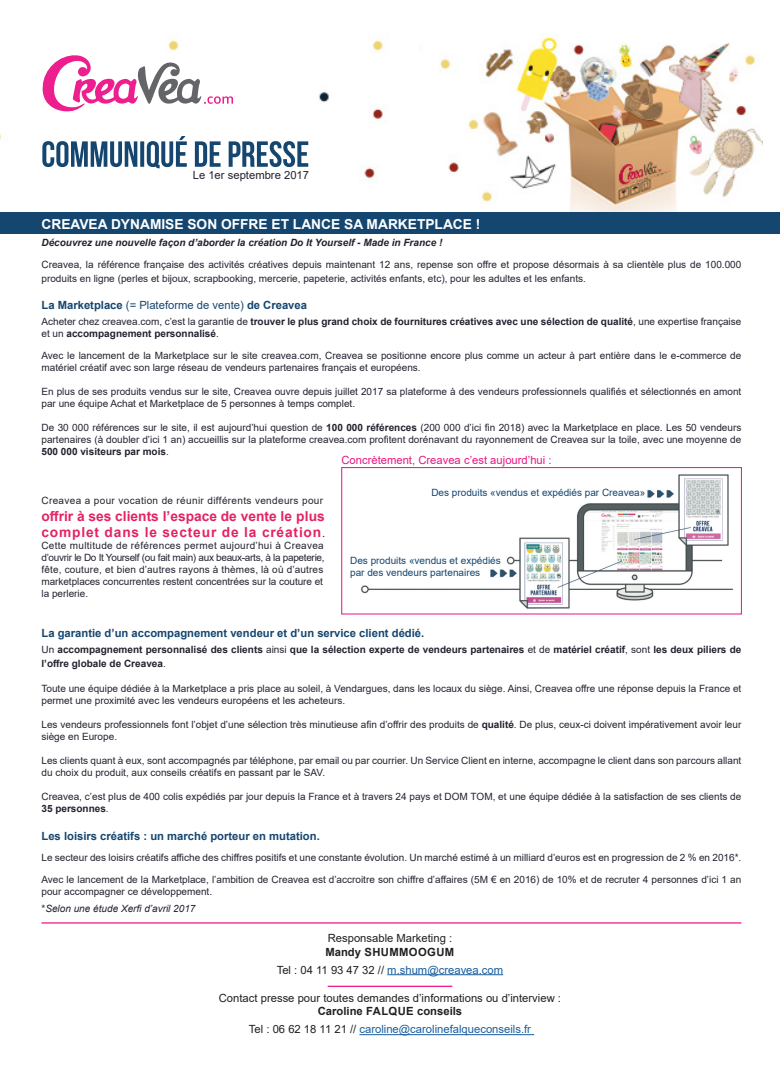
<style>
.page{position:relative;width:780px;height:1088px;background:#fff}
.page>*{position:absolute;margin:0;border:0;box-sizing:border-box;transform-origin:0 0}
.t1{font:700 13.75px "Arial";color:#fff}
.t2{font:700 13.75px "Arial";color:#e32363}
.t3{font:700 13.75px "Arial";letter-spacing:.06em;color:#e32363}
.t4{font:700 11.25px "Arial";color:#154670}
.t5{font:11.25px "Arial";color:#175d9e}
.t6{font:11.25px "Arial";color:#231f20}
.t7{font:11.25px "Arial";color:#e71781}
.t8{font:700 11.25px "Arial";color:#231f20}
.t9{font:11.25px "Arial";color:#222330}
.t10{font:700 11.25px "Arial";letter-spacing:.035em;color:#231f20}
.t11{font:10px/12px "Arial";color:#222330}
.t12{font:700 10px/12px "Arial";color:#222330}
.t13{font:10px "Arial";color:#154670}
.t14{font:italic 700 10px "Arial";color:#222330}
.t15{font:10px "Arial";letter-spacing:-.03em;color:#222330}
.t16{font:10px "Arial";letter-spacing:.03em;color:#222330}
.t17{font:10px "Arial";letter-spacing:.035em;color:#222330}
.t18{font:italic 10px "Arial";color:#222330}
.s1{font-weight:400}
.s2{font-weight:700}
.s3{font-weight:400;font-size:11.25px;color:#222330}
.s4{font-style:normal}
.s5{color:#231f20}
</style>
<div class="page">
<img style="left:0;top:36px;width:762px;height:175px">
<svg style="left:42px;top:136px;width:266px;height:32px"></svg>
<svg style="left:41px;top:55px;width:192px;height:57px"></svg>
<hr style="left:359px;top:1034px;width:175px;height:1px;background:#175d9e">
<hr style="left:41px;top:922px;width:700px;height:1px;background:#eb148b">
<hr style="left:327px;top:986px;width:125px;height:1px;background:#eb148b">
<hr style="left:387px;top:974px;width:116px;height:1px;background:#175d9e">
<div style="left:0;top:212px;width:780px;height:22px;background:#154670"></div>
<img style="left:361px;top:474px;width:371px;height:135px">
<div style="left:341px;top:467px;width:400px;height:147px;border:1px solid #ea128a"></div>
<p class="t9" style="left:193px;top:167px;width:118px">Le 1er septembre 2017</p>
<p class="t1" style="left:41px;top:214px;width:440px">CREAVEA DYNAMISE SON OFFRE ET LANCE SA MARKETPLACE !</p>
<p class="t14" style="left:41px;top:236px;width:402px">Découvrez une nouvelle façon d’aborder la création Do It Yourself - Made in France !</p>
<p class="t11" style="left:41px;top:258px;width:701px;line-height:13.5px">Creavea, la référence française des activités créatives depuis maintenant 12 ans, repense son offre et propose désormais à sa clientèle plus de 100.000 produits en ligne (perles et bijoux, scrapbooking, mercerie, papeterie, activités enfants, etc), pour les adultes et les enfants.</p>
<p class="t4" style="left:41px;top:297px;width:267px">La Marketplace <span class="s1">(= Plateforme de vente)</span> de Creavea</p>
<p class="t12" style="left:41px;top:315px;width:701px"><span class="s1">Acheter chez creavea.com, c’est la garantie de</span> trouver le plus grand choix de fournitures créatives avec une sélection de qualité<span class="s1">, une expertise française et un</span> accompagnement personnalisé<span class="s1">.</span></p>
<p class="t11" style="left:41px;top:349px;width:701px">Avec le lancement de la Marketplace sur le site creavea.com, Creavea se positionne encore plus comme un acteur à part entière dans le e-commerce de matériel créatif avec son large réseau de vendeurs partenaires français et européens.</p>
<p class="t11" style="left:41px;top:385px;width:701px">En plus de ses produits vendus sur le site, Creavea ouvre depuis juillet 2017 sa plateforme à des vendeurs professionnels qualifiés et sélectionnés en amont par une équipe Achat et Marketplace de 5 personnes à temps complet.</p>
<p class="t11" style="left:41px;top:421px;width:701px;text-align:justify">De 30 000 références sur le site, il est aujourd’hui question de <span class="s2">100 000 références</span> (200 000 d’ici fin 2018) avec la Marketplace en place. Les 50 vendeurs partenaires (à doubler d’ici 1 an) accueillis sur la plateforme creavea.com profitent dorénavant du rayonnement de Creavea sur la toile, avec une moyenne de <span class="s2">500 000 visiteurs par mois</span>.</p>
<p class="t7" style="left:341px;top:452px;width:212px">Concrètement, Creavea c’est aujourd’hui :</p>
<p class="t13" style="left:431px;top:486px;width:215px">Des produits «vendus et expédiés par Creavea»</p>
<p class="t17" style="left:41px;top:494px;width:283px">Creavea a pour vocation de réunir différents vendeurs pour</p>
<p class="t2" style="left:41px;top:506px;width:285px">offrir à ses clients l’espace de vente le plus</p>
<p class="t3" style="left:41px;top:523px;width:285px">complet dans le secteur de la création<span class="s3">.</span></p>
<p class="t16" style="left:41px;top:539px;width:284px">Cette multitude de références permet aujourd’hui à Creavea</p>
<p class="t15" style="left:41px;top:551px;width:284px">d’ouvrir le Do It Yourself (ou fait main) aux beaux-arts, à la papeterie,</p>
<p class="t11" style="left:41px;top:564px;width:283px">fête, couture, et bien d’autres rayons à thèmes, là où d’autres</p>
<p class="t11" style="left:41px;top:576px;width:283px">marketplaces concurrentes restent concentrées sur la couture et</p>
<p class="t11" style="left:41px;top:588px;width:48px">la perlerie.</p>
<p class="t4" style="left:41px;top:625px;width:384px">La garantie d’un accompagnement vendeur et d’un service client dédié.</p>
<p class="t12" style="left:41px;top:643px;width:701px;line-height:13.5px"><span class="s1">Un</span> accompagnement personnalisé des clients <span class="s1">ainsi</span> que la sélection experte de vendeurs partenaires <span class="s1">et de</span> matériel créatif<span class="s1">, sont</span> les deux piliers de l’offre globale de Creavea<span class="s1">.</span></p>
<p class="t11" style="left:41px;top:682px;width:701px">Toute une équipe dédiée à la Marketplace a pris place au soleil, à Vendargues, dans les locaux du siège. Ainsi, Creavea offre une réponse depuis la France et permet une proximité avec les vendeurs européens et les acheteurs.</p>
<p class="t11" style="left:41px;top:718px;width:701px">Les vendeurs professionnels font l’objet d’une sélection très minutieuse afin d’offrir des produits de <span class="s2">qualité</span>. De plus, ceux-ci doivent impérativement avoir leur siège en Europe.</p>
<p class="t11" style="left:41px;top:754px;width:701px">Les clients quant à eux, sont accompagnés par téléphone, par email ou par courrier. Un Service Client en interne, accompagne le client dans son parcours allant du choix du produit, aux conseils créatifs en passant par le SAV.</p>
<p class="t11" style="left:41px;top:790px;width:701px">Creavea, c’est plus de 400 colis expédiés par jour depuis la France et à travers 24 pays et DOM TOM, et une équipe dédiée à la satisfaction de ses clients de<br><span class="s2">35 personnes</span>.</p>
<p class="t4" style="left:41px;top:828px;width:280px">Les loisirs créatifs : un marché porteur en mutation.</p>
<p class="t11" style="left:41px;top:851px;width:701px">Le secteur des loisirs créatifs affiche des chiffres positifs et une constante évolution. Un marché estimé à un milliard d’euros est en progression de 2 % en 2016*.</p>
<p class="t11" style="left:41px;top:873px;width:701px">Avec le lancement de la Marketplace, l’ambition de Creavea est d’accroitre son chiffre d’affaires (5M € en 2016) de 10% et de recruter 4 personnes d’ici 1 an pour accompagner ce développement.</p>
<p class="t18" style="left:41px;top:902px;width:155px"><span class="s4">*</span>Selon une étude Xerfi d’avril 2017</p>
<p class="t13" style="left:350px;top:553px;width:152px">Des produits «vendus et expédiés</p>
<p class="t13" style="left:350px;top:565px;width:132px">par des vendeurs partenaires</p>
<p class="t6" style="left:328px;top:930px;width:126px">Responsable Marketing :</p>
<p class="t10" style="left:325px;top:943px;width:130px">Mandy SHUMMOOGUM</p>
<p class="t5" style="left:277px;top:962px;width:228px"><span class="s5">Tel : 04 11 93 47 32 //</span> m.shum@creavea.com</p>
<p class="t6" style="left:219px;top:990px;width:344px">Contact presse pour toutes demandes d’informations ou d’interview :</p>
<p class="t8" style="left:318px;top:1003px;width:146px">Caroline FALQUE conseils</p>
<p class="t5" style="left:249px;top:1022px;width:283px"><span class="s5">Tel : 06 62 18 11 21 //</span> caroline@carolinefalqueconseils.fr</p>
</div>
